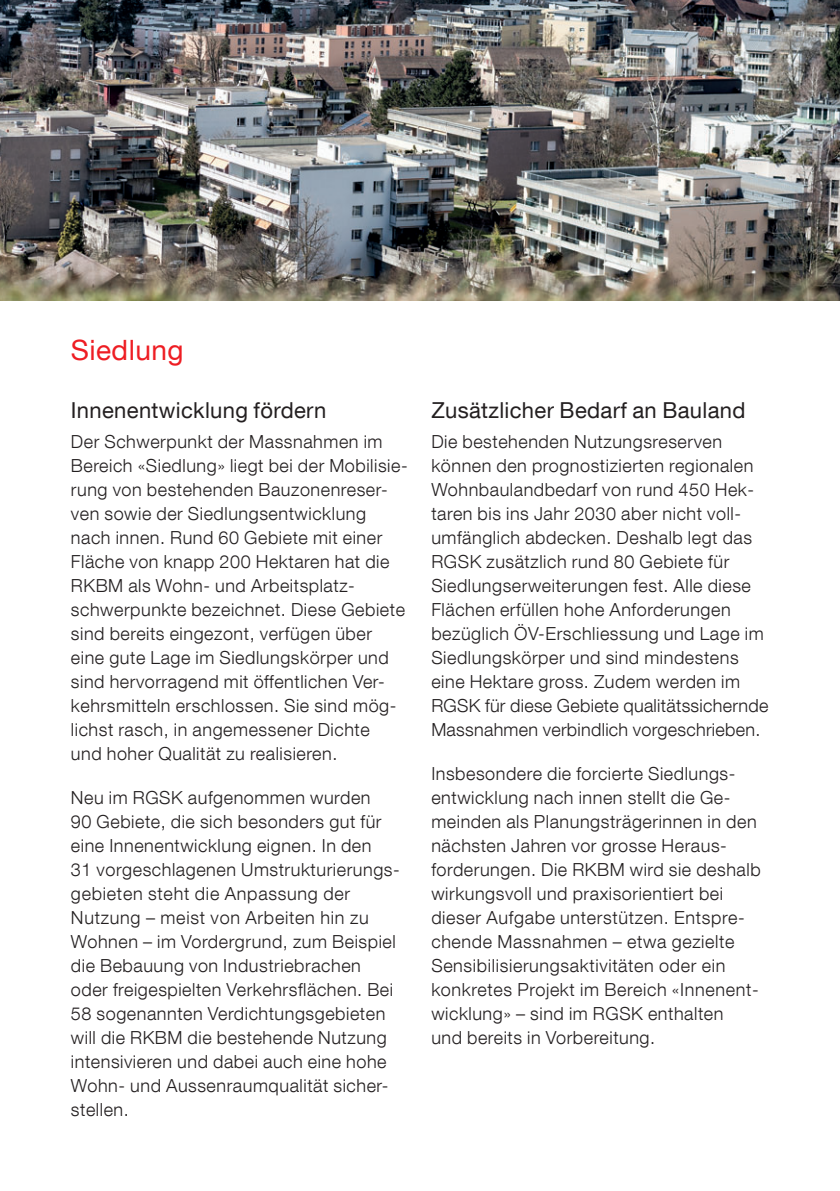
<style>
.page{position:relative;width:840px;height:1191px;background:#fff}
.page>*{position:absolute;margin:0;border:0;box-sizing:border-box;transform-origin:0 0}
.t1{font:28px "Helvetica Neue LT Com";letter-spacing:.015em;color:#ee1d23}
.t2{font:22px "Helvetica Neue LT Com";letter-spacing:.015em;color:#231f20}
.t3{font:300 18px/24px "Helvetica Neue LT Com";letter-spacing:.03em;color:#231f20}
</style>
<div class="page">
<img style="left:0;top:0;width:839px;height:300px">
<h1 class="t1" style="left:71px;top:340px;width:114px">Siedlung</h1>
<p class="t2" style="left:71px;top:403px;width:257px">Innenentwicklung fördern</p>
<p class="t3" style="left:71px;top:432px;width:338px">Der Schwerpunkt der Massnahmen im Bereich «Siedlung» liegt bei der Mobilisie&shy;rung von bestehenden Bauzonenreser&shy;ven sowie der Siedlungsentwicklung nach innen. Rund 60 Gebiete mit einer Fläche von knapp 200 Hektaren hat die RKBM als Wohn- und Arbeitsplatz&shy;schwerpunkte bezeichnet. Diese Gebiete sind bereits eingezont, verfügen über eine gute Lage im Siedlungskörper und sind hervorragend mit öffentlichen Ver&shy;kehrsmitteln erschlossen. Sie sind mög&shy;lichst rasch, in angemessener Dichte<br>und hoher Qualität zu realisieren.</p>
<p class="t3" style="left:71px;top:788px;width:330px">Neu im RGSK aufgenommen wurden<br>90 Gebiete, die sich besonders gut für eine Innenentwicklung eignen. In den<br>31 vorgeschlagenen Umstrukturierungs&shy;gebieten steht die Anpassung der Nutzung – meist von Arbeiten hin zu Wohnen – im Vordergrund, zum Beispiel die Bebauung von Industriebrachen oder freigespielten Verkehrsflächen. Bei 58 sogenannten Verdichtungsgebieten will die RKBM die bestehende Nutzung intensivieren und dabei auch eine hohe Wohn- und Aussenraumqualität sicher&shy;stellen.</p>
<p class="t2" style="left:431px;top:403px;width:315px">Zusätzlicher Bedarf an Bauland</p>
<p class="t3" style="left:431px;top:432px;width:338px">Die bestehenden Nutzungsreserven können den prognostizierten regionalen Wohnbaulandbedarf von rund 450 Hek&shy;taren bis ins Jahr 2030 aber nicht voll&shy;umfänglich abdecken. Deshalb legt das RGSK zusätzlich rund 80 Gebiete für Siedlungserweiterungen fest. Alle diese Flächen erfüllen hohe Anforderungen bezüglich ÖV-Erschliessung und Lage im Siedlungskörper und sind mindestens eine Hektare gross. Zudem werden im RGSK für diese Gebiete qualitätssichernde Massnahmen verbindlich vorgeschrieben.</p>
<p class="t3" style="left:431px;top:764px;width:331px">Insbesondere die forcierte Siedlungs&shy;entwicklung nach innen stellt die Ge&shy;meinden als Planungsträgerinnen in den nächsten Jahren vor grosse Heraus&shy;forderungen. Die RKBM wird sie deshalb wirkungsvoll und praxisorientiert bei dieser Aufgabe unterstützen. Entspre&shy;chende Massnahmen – etwa gezielte Sensibilisierungs aktivitäten oder ein konkretes Projekt im Bereich «Innenent&shy;wicklung» – sind im RGSK enthalten<br>und bereits in Vorbereitung.</p>
</div>
